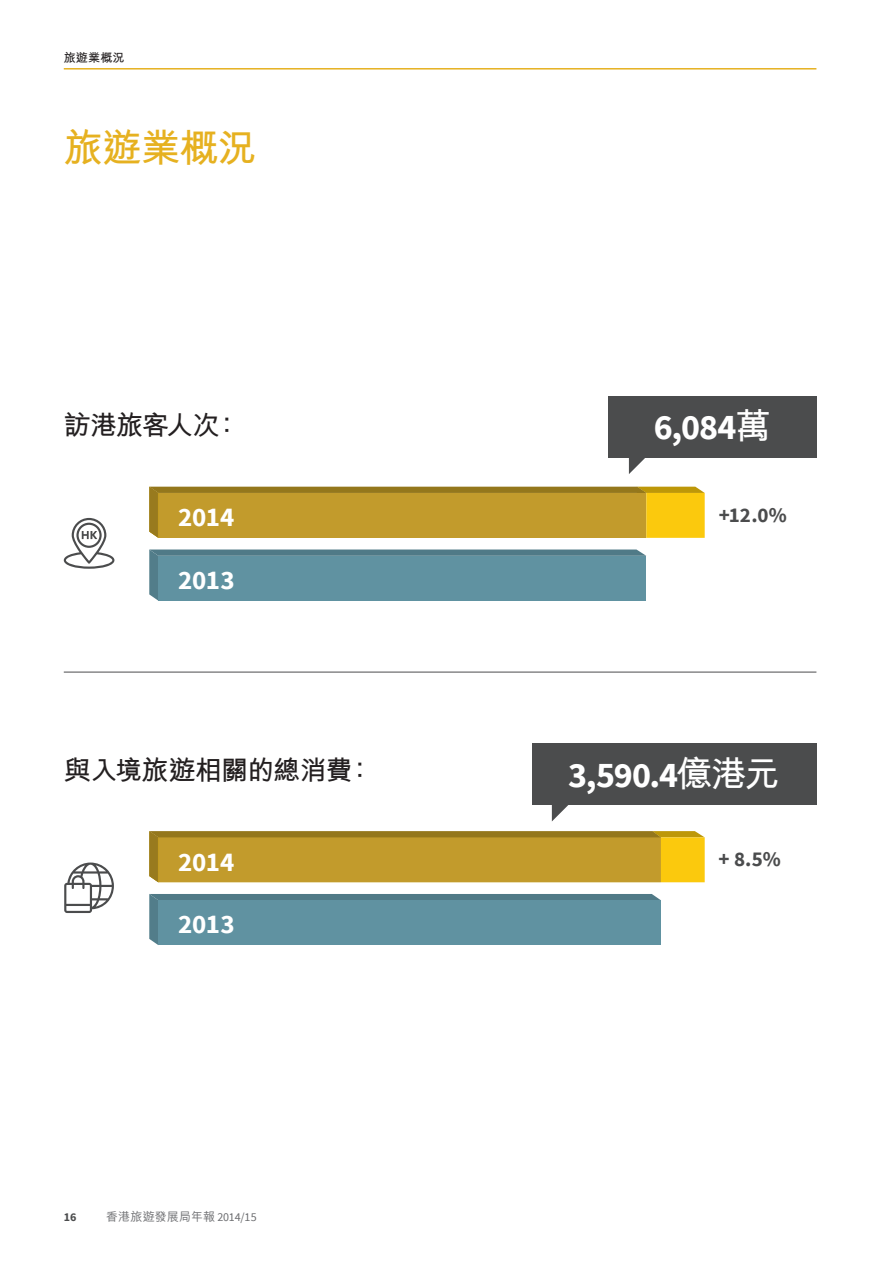
<style>
.page{position:relative;width:893px;height:1263px;background:#fff}
.page>*{position:absolute;margin:0;border:0;box-sizing:border-box;transform-origin:0 0}
.t1{font:700 39px "M Hei HK";letter-spacing:-.015em;color:#e6b120}
.t2{font:700 36px "Source Sans Pro";letter-spacing:-.025em;color:#fff}
.t3{font:700 27px "M Hei HK";letter-spacing:-.025em;color:#231f20}
.t4{font:700 27px "Source Sans Pro";letter-spacing:-.005em;color:#fff}
.t5{font:700 21px "Source Sans Pro";color:#4b4c4d}
.t6{font:500 12px "M Hei HK";letter-spacing:.01em;color:#6c6d70}
.t7{font:700 12px "M Hei HK";letter-spacing:.015em;color:#231f20}
.t8{font:700 12px "Source Sans Pro";color:#4b4c4d}
.s1{font-family:"M Hei HK"}
.s2{font-family:"Source Sans Pro";font-weight:400}
</style>
<div class="page">
<hr style="left:64px;top:68px;width:752px;height:2px;background:#e6b120">
<svg style="left:149px;top:487px;width:556px;height:51px;background:#c29b27"></svg>
<svg style="left:149px;top:549px;width:497px;height:52px;background:#638894"></svg>
<div style="left:158px;top:556px;width:488px;height:45px;background:#6092a1"></div>
<svg style="left:149px;top:831px;width:556px;height:51px;background:#c09a28"></svg>
<div style="left:149px;top:894px;width:512px;height:51px;background:#507a87"></div>
<div style="left:158px;top:900px;width:503px;height:45px;background:#6092a1"></div>
<div style="left:608px;top:396px;width:208px;height:61px;background:#4b4c4d"></div>
<div style="left:531px;top:744px;width:285px;height:61px;background:#4b4c4d"></div>
<svg style="left:64px;top:518px;width:50px;height:51px"></svg>
<hr style="left:64px;top:672px;width:752px;height:1px;background:#4b4c4d">
<svg style="left:64px;top:862px;width:50px;height:51px"></svg>
<svg style="left:629px;top:457px;width:32px;height:17px"></svg>
<svg style="left:552px;top:805px;width:17px;height:16px"></svg>
<p class="t7" style="left:64px;top:49px;width:62px">旅遊業概況</p>
<p class="t1" style="left:64px;top:120px;width:194px">旅遊業概況</p>
<p class="t3" style="left:64px;top:406px;width:178px">訪港旅客人次：</p>
<p class="t2" style="left:654px;top:404px;width:118px">6,084<span class="s1">萬</span></p>
<p class="t4" style="left:178px;top:500px;width:58px">2014</p>
<p class="t5" style="left:719px;top:501px;width:70px">+12.0%</p>
<p class="t4" style="left:178px;top:563px;width:58px">2013</p>
<p class="t3" style="left:64px;top:751px;width:311px">與入境旅遊相關的總消費：</p>
<p class="t2" style="left:568px;top:752px;width:213px">3,590.4<span class="s1">億港元</span></p>
<p class="t4" style="left:178px;top:844px;width:58px">2014</p>
<p class="t5" style="left:719px;top:846px;width:64px">+ 8.5%</p>
<p class="t4" style="left:178px;top:907px;width:58px">2013</p>
<p class="t8" style="left:64px;top:1209px;width:14px">16</p>
<p class="t6" style="left:106px;top:1207px;width:152px">香港旅遊發展局年報 <span class="s2">2014/15</span></p>
</div>
